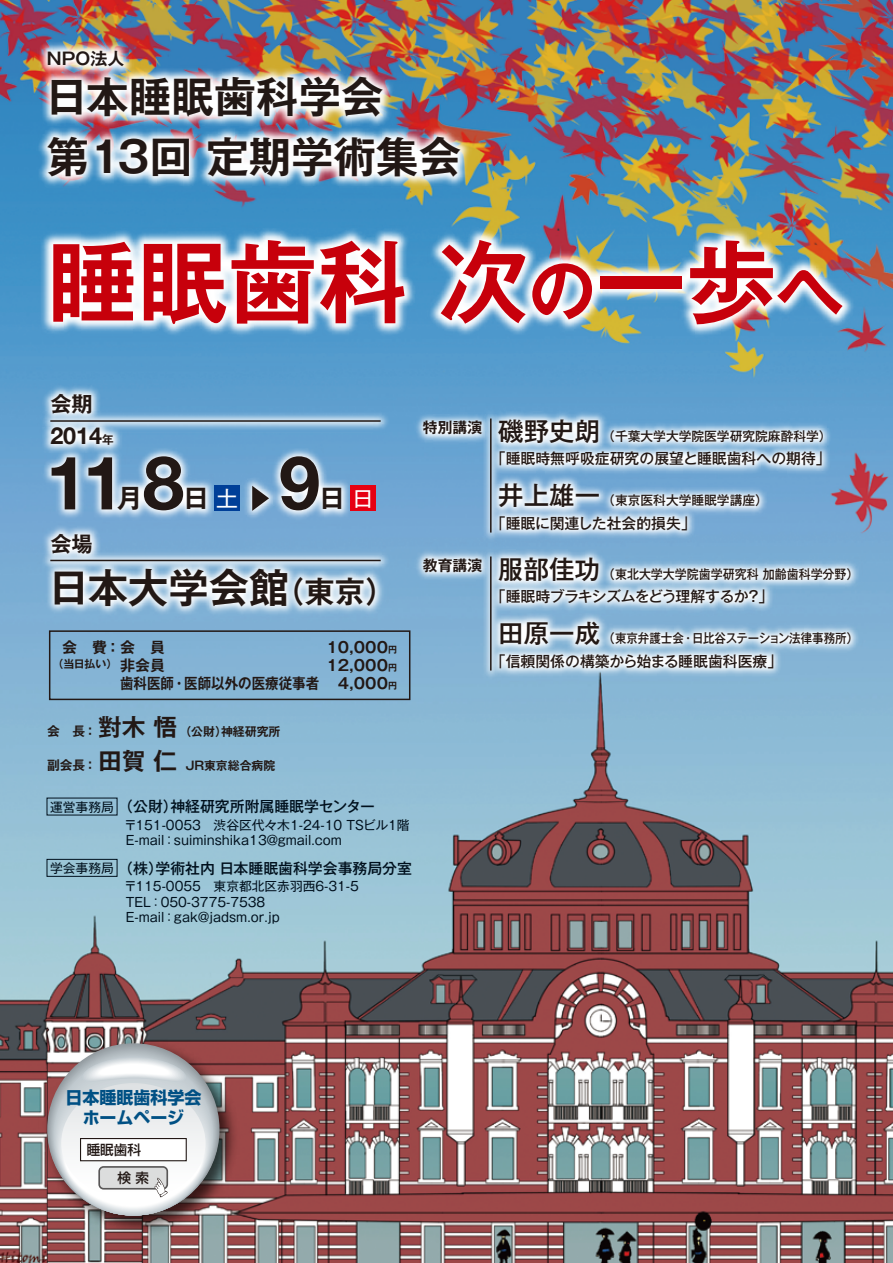
<style>
.page{position:relative;width:893px;height:1263px;background:#fff}
.page>*{position:absolute;margin:0;border:0;box-sizing:border-box;transform-origin:0 0}
.t1{font:700 90.3px "Gothic MB101 Pr 6 N De";color:#c7000b}
.t2{font:700 74.25px "Helvetica Neue";color:#221815}
.t3{font:700 42.45px "Gothic MB101 Pr 6 N De";color:#221815}
.t4{font:700 40.35px "Gothic MB101 Pr 6 N De";color:#221815}
.t5{font:700 25.95px "Gothic MB101 Pr 6 N De";color:#221815}
.t6{font:700 23.4px "Helvetica Neue";color:#221815}
.t7{font:700 21.3px "Gothic MB101 Pr 6 N De";color:#221815}
.t8{font:700 16.95px/20.4px "Shin Go Pr 6 N";color:#005084;text-align:center}
.t9{font:700 16.95px "Gothic MB101 Pr 6 N De";color:#221815}
.t10{font:700 15px/18px "Gothic MB101 Pr 6 N De";color:#221815}
.t11{font:500 14.85px "Gothic MB101 Pr 6 N";color:#221815}
.t12{font:500 14.85px "Gothic MB101 Pr 6 N";color:#00101d}
.t13{font:500 14.85px "Gothic MB101 Pr 6 N";letter-spacing:-.04em;color:#221815}
.t14{font:500 13.65px/28px "Shin Go Pr 6 N";color:#221815}
.t15{font:12.75px/15.3px "Gothic MB101 Pr 6 N";color:#00101d}
.t16{font:500 12.75px "Gothic MB101 Pr 6 N";color:#221815}
.t17{font:700 11.85px "Gothic MB101 Pr 6 N De";color:#221815}
.t18{font:700 10.95px "Gothic MB101 Pr 6 N De";color:#221815}
.s1{font-size:67.65px}
.s2{font-family:"Gothic MB101 Pr 6 N De";font-size:11.7px}
.s3{font-family:"Gothic MB101 Pr 6 N";font-weight:400;font-size:21.75px;color:#fff}
.s4{font-size:30.3px}
.s5{font-size:9px}
.s6{font-size:12.75px}
.s7{font-size:23.85px}
.s8{font-size:25.5px}
</style>
<div class="page">
<img style="left:0;top:0;width:893px;height:1263px">
<img style="left:446px;top:74px;width:77px;height:100px">
<img style="left:0;top:14px;width:446px;height:160px">
<img style="left:0;top:174px;width:893px;height:236px">
<img style="left:0;top:0;width:187px;height:130px">
<img style="left:220px;top:478px;width:182px;height:25px">
<img style="left:152px;top:478px;width:21px;height:25px">
<div style="left:0;top:333px;width:152px;height:31px;background:#509acd"></div>
<div style="left:0;top:618px;width:435px;height:57px;background:#82b3d5"></div>
<img style="left:0;top:478px;width:152px;height:25px">
<img style="left:0;top:503px;width:365px;height:115px">
<img style="left:0;top:364px;width:365px;height:114px">
<img style="left:365px;top:362px;width:70px;height:133px">
<div style="left:438px;top:359px;width:444px;height:138px;background:#589dce"></div>
<img style="left:547px;top:393px;width:333px;height:104px">
<img style="left:547px;top:457px;width:199px;height:40px">
<img style="left:435px;top:362px;width:112px;height:138px">
<img style="left:365px;top:500px;width:70px;height:133px">
<img style="left:439px;top:497px;width:454px;height:65px">
<img style="left:547px;top:531px;width:276px;height:31px">
<img style="left:547px;top:562px;width:346px;height:147px">
<img style="left:441px;top:595px;width:391px;height:133px">
<img style="left:435px;top:500px;width:112px;height:227px">
<img style="left:39px;top:1035px;width:204px;height:204px">
<div style="left:47px;top:859px;width:71px;height:18px;border:1px solid #00101d"></div>
<svg style="left:252px;top:486px;width:17px;height:25px"></svg>
<div style="left:214px;top:486px;width:25px;height:25px;background:#003f98"></div>
<div style="left:350px;top:486px;width:25px;height:25px;background:#e60012"></div>
<hr style="left:50px;top:560px;width:331px;height:1px;background:#221815">
<hr style="left:50px;top:420px;width:331px;height:2px;background:#221815">
<hr style="left:490px;top:418px;width:2px;height:115px;background:#221815">
<hr style="left:490px;top:556px;width:2px;height:114px;background:#221815">
<svg style="left:55px;top:1057px;width:157px;height:157px"></svg>
<div style="left:49px;top:630px;width:361px;height:70px;border:2px solid #221815"></div>
<h3 class="t9" style="left:47px;top:44px;width:79px">NPO法人</h3>
<h3 class="t3" style="left:45px;top:62px;width:340px">日本睡眠歯科学会</h3>
<h3 class="t3" style="left:47px;top:122px;width:416px">第13回 定期学術集会</h3>
<h1 class="t1" style="left:47px;top:207px;width:799px">睡眠歯科 次<span class="s1">の</span>一歩<span class="s1">へ</span></h1>
<h3 class="t7" style="left:50px;top:386px;width:44px">会期</h3>
<h3 class="t6" style="left:50px;top:414px;width:65px">2014<span class="s2">年</span></h3>
<h2 class="t2" style="left:46px;top:416px;width:140px">118</h2>
<h3 class="t5" style="left:117px;top:477px;width:28px">月</h3>
<h3 class="t5" style="left:183px;top:477px;width:56px">日<span class="s3">土</span></h3>
<h3 class="t7" style="left:50px;top:526px;width:44px">会場</h3>
<h2 class="t2" style="left:279px;top:416px;width:43px">9</h2>
<h3 class="t5" style="left:319px;top:477px;width:56px">日<span class="s3">日</span></h3>
<h3 class="t4" style="left:49px;top:554px;width:348px">日本大学会館<span class="s4">（東京）</span></h3>
<p class="t10" style="left:120px;top:638px;width:201px;text-indent:-58px">会　費：会　員<br>非会員<br>歯科医師・医師以外の医療従事者</p>
<p class="t10" style="left:326px;top:638px;width:72px;text-align:right">10,000<span class="s5">円<br></span>12,000<span class="s5">円<br></span>4,000<span class="s5">円</span></p>
<p class="t18" style="left:52px;top:655px;width:67px">（当日払い）</p>
<p class="t17" style="left:47px;top:721px;width:235px"><span class="s6">会　長：</span><span class="s7">對木 悟</span> （公財）神経研究所</p>
<p class="t17" style="left:47px;top:755px;width:230px"><span class="s6">副会長：</span><span class="s7">田賀 仁</span> JR東京総合病院</p>
<p class="t12" style="left:118px;top:794px;width:258px">（公財）神経研究所附属睡眠学センター</p>
<p class="t15" style="left:124px;top:817px;width:287px">〒151-0053　渋谷区代々木1-24-10 TSビル1階<br>E-mail：suiminshika13@gmail.com</p>
<p class="t12" style="left:118px;top:856px;width:295px">（株）学術社内 日本睡眠歯科学会事務局分室</p>
<p class="t15" style="left:124px;top:878px;width:236px">〒115-0055　東京都北区赤羽西6-31-5<br>TEL：050-3775-7538<br>E-mail：gak@jadsm.or.jp</p>
<p class="t15" style="left:50px;top:798px;width:65px">運営事務局</p>
<p class="t15" style="left:50px;top:859px;width:65px">学会事務局</p>
<p class="t16" style="left:423px;top:425px;width:410px"><sup>特別講演</sup> <span class="s8">磯野史朗</span> （千葉大学大学院医学研究院麻酔科学）</p>
<p class="t11" style="left:491px;top:446px;width:341px">「睡眠時無呼吸症研究の展望と睡眠歯科への期待」</p>
<p class="t16" style="left:498px;top:490px;width:271px"><span class="s8">井上雄一</span> （東京医科大学睡眠学講座）</p>
<p class="t11" style="left:491px;top:511px;width:207px">「睡眠に関連した社会的損失」</p>
<p class="t16" style="left:423px;top:563px;width:438px"><sup>教育講演</sup> <span class="s8">服部佳功</span> （東北大学大学院歯学研究科 加齢歯科学分野）</p>
<p class="t13" style="left:491px;top:584px;width:284px">「睡眠時ブラキシズムをどう理解するか？」</p>
<p class="t16" style="left:498px;top:628px;width:363px"><span class="s8">田原一成</span> （東京弁護士会・日比谷ステーション法律事務所）</p>
<p class="t11" style="left:491px;top:649px;width:293px">「信頼関係の構築から始まる睡眠歯科医療」</p>
<h3 class="t8" style="left:65px;top:1087px;width:137px">日本睡眠歯科学会ホームページ</h3>
<p class="t14" style="left:117px;top:1135px;width:33px;text-indent:-31px">睡眠歯科検 索</p>
</div>
